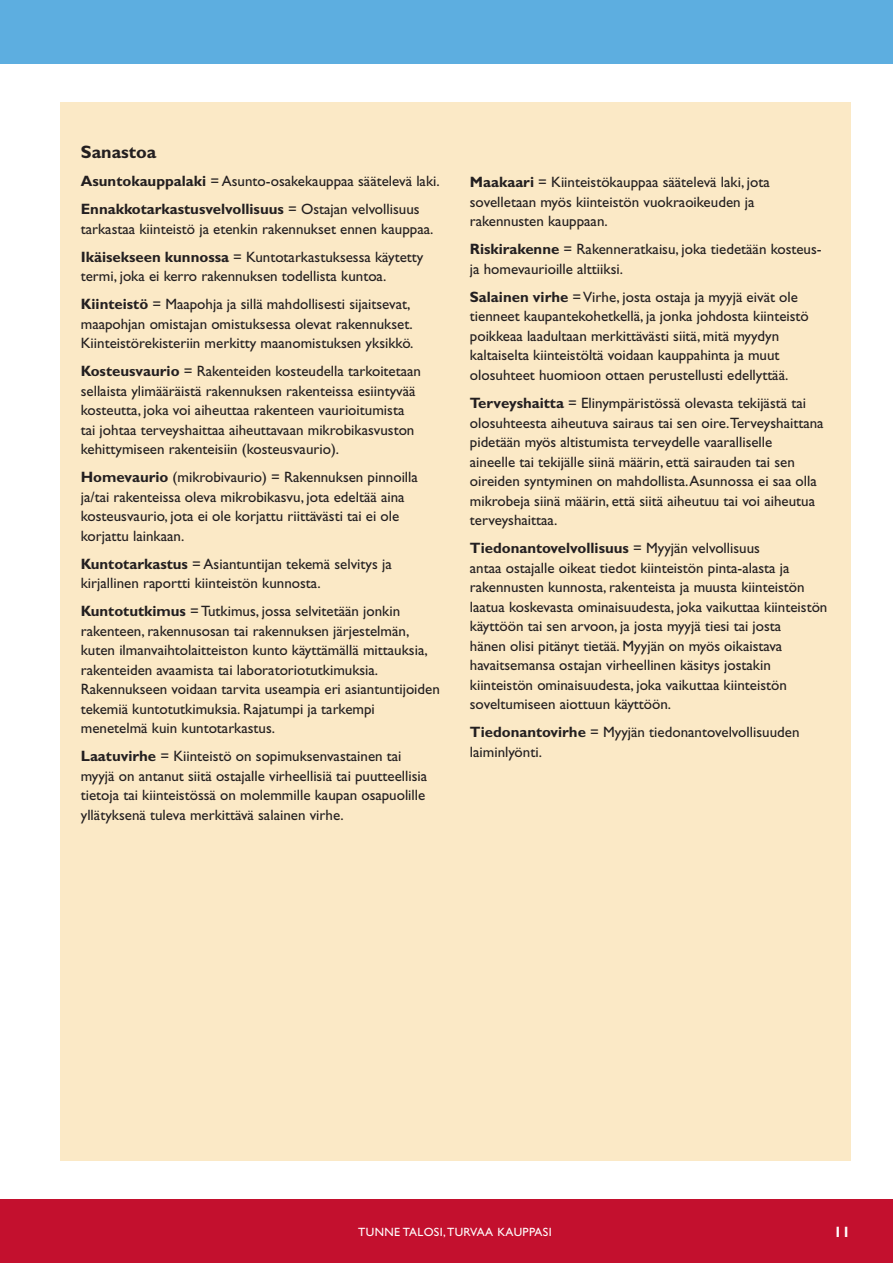
<style>
.page{position:relative;width:893px;height:1263px;background:#fff}
.page>*{position:absolute;margin:0;border:0;box-sizing:border-box;transform-origin:0 0}
.t1{font:700 18px "Gill Sans CE";color:#231f20}
.t2{font:15px/19.5px "Gill Sans CE";color:#231f20}
.t3{font:700 15px "Gill Sans CE";color:#fff}
.t4{font:12px "Gill Sans CE";letter-spacing:.03em;color:#fff}
.s1{font-weight:700}
</style>
<div class="page">
<div style="left:0;top:0;width:893px;height:64px;background:#5daee0"></div>
<div style="left:0;top:1199px;width:893px;height:64px;background:#c3102e"></div>
<div style="left:60px;top:102px;width:790px;height:1059px;background:#fbe9c6"></div>
<p class="t1" style="left:81px;top:142px;width:77px">Sanastoa</p>
<p class="t2" style="left:81px;top:167px;width:360px;line-height:28px"><span class="s1">Asuntokauppalaki</span> = Asunto-osakekauppaa säätelevä laki.<br><span class="s1">Ennakkotarkastusvelvollisuus</span> = Ostajan velvollisuus</p>
<p class="t2" style="left:81px;top:215px;width:354px;line-height:28px">tarkastaa kiinteistö ja etenkin rakennukset ennen kauppaa.<br><span class="s1">Ikäisekseen kunnossa</span> = Kuntotarkastuksessa käytetty</p>
<p class="t2" style="left:81px;top:262px;width:331px;line-height:28px">termi, joka ei kerro rakennuksen todellista kuntoa.<br><span class="s1">Kiinteistö</span> = Maapohja ja sillä mahdollisesti sijaitsevat,</p>
<p class="t2" style="left:81px;top:314px;width:334px">maapohjan omistajan omistuksessa olevat rakennukset.<br>Kiinteistörekisteriin merkitty maanomistuksen yksikkö.</p>
<p class="t2" style="left:81px;top:362px;width:342px"><span class="s1">Kosteusvaurio</span> = Rakenteiden kosteudella tarkoitetaan sellaista ylimääräistä rakennuksen rakenteissa esiintyvää kosteutta, joka voi aiheuttaa rakenteen vaurioitumista tai johtaa terveyshaittaa aiheuttavaan mikrobikasvuston kehittymiseen rakenteisiin (kosteusvaurio).</p>
<p class="t2" style="left:81px;top:468px;width:339px"><span class="s1">Homevaurio</span> (mikrobivaurio) = Rakennuksen pinnoilla ja/tai rakenteissa oleva mikrobikasvu, jota edeltää aina kosteusvaurio, jota ei ole korjattu riittävästi tai ei ole korjattu lainkaan.</p>
<p class="t2" style="left:81px;top:554px;width:312px"><span class="s1">Kuntotarkastus</span> = Asiantuntijan tekemä selvitys ja kirjallinen raportti kiinteistön kunnosta.</p>
<p class="t2" style="left:81px;top:602px;width:361px"><span class="s1">Kuntotutkimus</span> = Tutkimus, jossa selvitetään jonkin rakenteen, rakennusosan tai rakennuksen järjestelmän, kuten ilmanvaihtolaitteiston kunto käyttämällä mittauksia, rakenteiden avaamista tai laboratoriotutkimuksia.<br>Rakennukseen voidaan tarvita useampia eri asiantuntijoiden tekemiä kuntotutkimuksia. Rajatumpi ja tarkempi menetelmä kuin kuntotarkastus.</p>
<p class="t2" style="left:81px;top:747px;width:348px"><span class="s1">Laatuvirhe</span> = Kiinteistö on sopimuksenvastainen tai myyjä on antanut siitä ostajalle virheellisiä tai puutteellisia tietoja tai kiinteistössä on molemmille kaupan osapuolille yllätyksenä tuleva merkittävä salainen virhe.</p>
<p class="t2" style="left:470px;top:173px;width:302px"><span class="s1">Maakaari</span> = Kiinteistökauppaa säätelevä laki, jota sovelletaan myös kiinteistön vuokraoikeuden ja rakennusten kauppaan.</p>
<p class="t2" style="left:470px;top:240px;width:353px"><span class="s1">Riskirakenne</span> = Rakenneratkaisu, joka tiedetään kosteus&shy;ja homevaurioille alttiiksi.</p>
<p class="t2" style="left:470px;top:287px;width:341px"><span class="s1">Salainen virhe</span> = Virhe, josta ostaja ja myyjä eivät ole tienneet kaupantekohetkellä, ja jonka johdosta kiinteistö poikkeaa laadultaan merkittävästi siitä, mitä myydyn kaltaiselta kiinteistöltä voidaan kauppahinta ja muut olosuhteet huomioon ottaen perustellusti edellyttää.</p>
<p class="t2" style="left:470px;top:393px;width:355px"><span class="s1">Terveyshaitta</span> = Elinympäristössä olevasta tekijästä tai olosuhteesta aiheutuva sairaus tai sen oire.Terveyshaittana pidetään myös altistumista terveydelle vaaralliselle<br>aineelle tai tekijälle siinä määrin, että sairauden tai sen oireiden syntyminen on mahdollista. Asunnossa ei saa olla mikrobeja siinä määrin, että siitä aiheutuu tai voi aiheutua terveyshaittaa.</p>
<p class="t2" style="left:470px;top:538px;width:359px"><span class="s1">Tiedonantovelvollisuus</span> = Myyjän velvollisuus<br>antaa ostajalle oikeat tiedot kiinteistön pinta-alasta ja rakennusten kunnosta, rakenteista ja muusta kiinteistön laatua koskevasta ominaisuudesta, joka vaikuttaa kiinteistön käyttöön tai sen arvoon, ja josta myyjä tiesi tai josta<br>hänen olisi pitänyt tietää. Myyjän on myös oikaistava havaitsemansa ostajan virheellinen käsitys jostakin kiinteistön ominaisuudesta, joka vaikuttaa kiinteistön soveltumiseen aiottuun käyttöön.</p>
<p class="t2" style="left:470px;top:722px;width:331px"><span class="s1">Tiedonantovirhe</span> = Myyjän tiedonantovelvollisuuden laiminlyönti.</p>
<p class="t4" style="left:358px;top:1225px;width:195px">TUNNE TALOSI, TURVAA KAUPPASI</p>
<p class="t3" style="left:834px;top:1223px;width:18px">11</p>
</div>
